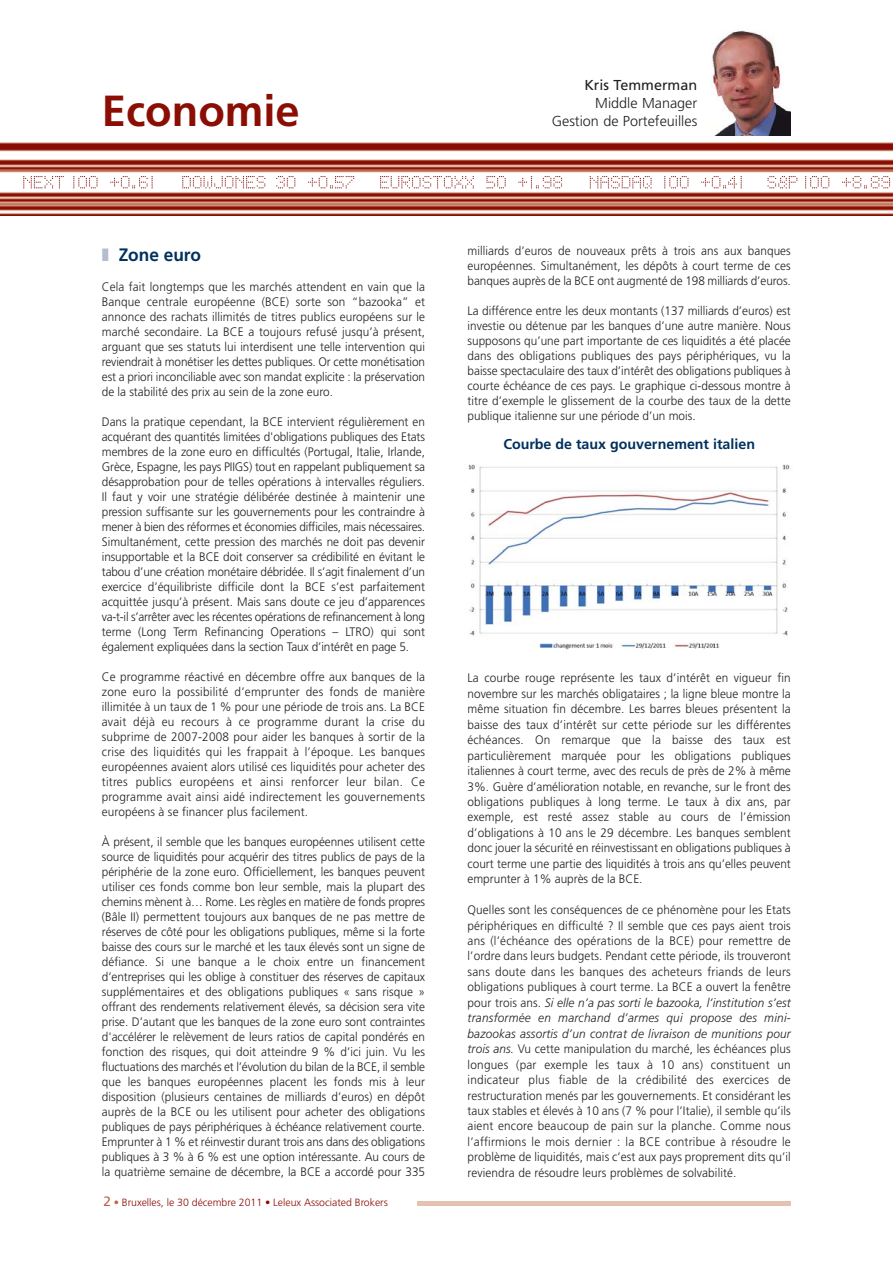
<style>
.page{position:relative;width:893px;height:1263px;background:#fff}
.page>*{position:absolute;margin:0;border:0;box-sizing:border-box;transform-origin:0 0}
.t1{font:700 43.5px "Frutiger";color:#8b0e04}
.t2{font:700 18px "Frutiger";color:#00305e;scale:.96 1}
.t3{font:300 14.4px/18px "Frutiger";color:#231f20;text-align:right}
.t4{font:14.4px "Frutiger";color:#231f20}
.t5{font:700 14.25px "Frutiger";color:#00305e}
.t6{font:300 12.3px/15px "Frutiger";color:#231f20;text-align:justify;scale:.96 1}
.t7{font:300 10.5px "Frutiger";color:#8b0e04}
.s1{color:#b5bcd0}
.s2{font-weight:400;font-size:13.5px;color:#b6644b}
.s3{color:#b6644b}
.s4{font-style:italic}
</style>
<div class="page">
<hr style="left:102px;top:1201px;width:689px;height:4px;background:#e4c1b1">
<div style="left:102px;top:1194px;width:314px;height:24px;background:#fff"></div>
<img style="left:0;top:143px;width:892px;height:72px">
<svg style="left:23px;top:176px;width:41px;height:12px"></svg>
<svg style="left:73px;top:176px;width:25px;height:12px"></svg>
<svg style="left:110px;top:176px;width:43px;height:12px"></svg>
<svg style="left:182px;top:176px;width:83px;height:12px"></svg>
<svg style="left:276px;top:176px;width:19px;height:12px"></svg>
<svg style="left:308px;top:176px;width:46px;height:12px"></svg>
<svg style="left:380px;top:176px;width:94px;height:12px"></svg>
<svg style="left:486px;top:176px;width:20px;height:12px"></svg>
<svg style="left:518px;top:176px;width:44px;height:12px"></svg>
<svg style="left:590px;top:176px;width:62px;height:12px"></svg>
<svg style="left:664px;top:176px;width:24px;height:12px"></svg>
<svg style="left:701px;top:176px;width:41px;height:12px"></svg>
<svg style="left:767px;top:176px;width:30px;height:12px"></svg>
<svg style="left:805px;top:176px;width:24px;height:12px"></svg>
<svg style="left:842px;top:176px;width:48px;height:12px"></svg>
<img style="left:711px;top:30px;width:80px;height:105px">
<img style="left:468px;top:464px;width:322px;height:186px">
<h1 class="t1" style="left:102px;top:93px;width:199px">Economie</h1>
<p class="t4" style="left:584px;top:79px;width:114px">Kris Temmerman</p>
<p class="t3" style="left:552px;top:95px;width:147px">Middle Manager<br>Gestion de Portefeuilles</p>
<h2 class="t2" style="left:102px;top:247px;width:105px"><span class="s1">❚</span> Zone euro</h2>
<p class="t6" style="left:102px;top:280px;width:338px">Cela fait longtemps que les marchés attendent en vain que la Banque centrale européenne (BCE) sorte son “bazooka” et annonce des rachats illimités de titres publics européens sur le marché secondaire. La BCE a toujours refusé jusqu’à présent, arguant que ses statuts lui interdisent une telle intervention qui reviendrait à monétiser les dettes publiques. Or cette monétisation est a priori inconciliable avec son mandat explicite : la préservation de la stabilité des prix au sein de la zone euro.</p>
<p class="t6" style="left:102px;top:415px;width:338px">Dans la pratique cependant, la BCE intervient régulièrement en acquérant des quantités limitées d'obligations publiques des Etats membres de la zone euro en difficultés (Portugal, Italie, Irlande, Grèce, Espagne, les pays PIIGS) tout en rappelant publiquement sa désapprobation pour de telles opérations à intervalles réguliers.<br>Il faut y voir une stratégie délibérée destinée à maintenir une pression suffisante sur les gouvernements pour les contraindre à mener à bien des réformes et économies difficiles, mais nécessaires.<br>Simultanément, cette pression des marchés ne doit pas devenir insupportable et la BCE doit conserver sa crédibilité en évitant le tabou d’une création monétaire débridée. Il s’agit finalement d’un exercice d’équilibriste difficile dont la BCE s’est parfaitement acquittée jusqu’à présent. Mais sans doute ce jeu d’apparences va-t-il s’arrêter avec les récentes opérations de refinancement à long terme (Long Term Refinancing Operations – LTRO) qui sont également expliquées dans la section Taux d’intérêt en page 5.</p>
<p class="t6" style="left:102px;top:670px;width:338px">Ce programme réactivé en décembre offre aux banques de la zone euro la possibilité d’emprunter des fonds de manière illimitée à un taux de 1 % pour une période de trois ans. La BCE avait déjà eu recours à ce programme durant la crise du subprime de 2007-2008 pour aider les banques à sortir de la crise des liquidités qui les frappait à l’époque. Les banques européennes avaient alors utilisé ces liquidités pour acheter des titres publics européens et ainsi renforcer leur bilan. Ce programme avait ainsi aidé indirectement les gouvernements européens à se financer plus facilement.</p>
<p class="t6" style="left:102px;top:835px;width:338px">À présent, il semble que les banques européennes utilisent cette source de liquidités pour acquérir des titres publics de pays de la périphérie de la zone euro. Officiellement, les banques peuvent utiliser ces fonds comme bon leur semble, mais la plupart des chemins mènent à… Rome. Les règles en matière de fonds propres (Bâle II) permettent toujours aux banques de ne pas mettre de réserves de côté pour les obligations publiques, même si la forte baisse des cours sur le marché et les taux élevés sont un signe de défiance. Si une banque a le choix entre un financement d’entreprises qui les oblige à constituer des réserves de capitaux supplémentaires et des obligations publiques « sans risque » offrant des rendements relativement élevés, sa décision sera vite prise. D’autant que les banques de la zone euro sont contraintes d'accélérer le relèvement de leurs ratios de capital pondérés en fonction des risques, qui doit atteindre 9 % d’ici juin. Vu les fluctuations des marchés et l’évolution du bilan de la BCE, il semble que les banques européennes placent les fonds mis à leur disposition (plusieurs centaines de milliards d’euros) en dépôt auprès de la BCE ou les utilisent pour acheter des obligations publiques de pays périphériques à échéance relativement courte.<br>Emprunter à 1 % et réinvestir durant trois ans dans des obligations publiques à 3 % à 6 % est une option intéressante. Au cours de la quatrième semaine de décembre, la BCE a accordé pour 335</p>
<p class="t7" style="left:103px;top:1198px;width:286px"><span class="s2">2</span> <span class="s3">•</span> Bruxelles, le 30 décembre 2011 • Leleux Associated Brokers</p>
<p class="t6" style="left:468px;top:244px;width:338px">milliards d’euros de nouveaux prêts à trois ans aux banques européennes. Simultanément, les dépôts à court terme de ces banques auprès de la BCE ont augmenté de 198 milliards d’euros.</p>
<p class="t6" style="left:468px;top:304px;width:338px">La différence entre les deux montants (137 milliards d’euros) est investie ou détenue par les banques d’une autre manière. Nous supposons qu’une part importante de ces liquidités a été placée dans des obligations publiques des pays périphériques, vu la baisse spectaculaire des taux d’intérêt des obligations publiques à courte échéance de ces pays. Le graphique ci-dessous montre à titre d’exemple le glissement de la courbe des taux de la dette publique italienne sur une période d’un mois.</p>
<p class="t5" style="left:503px;top:438px;width:253px">Courbe de taux gouvernement italien</p>
<p class="t6" style="left:468px;top:671px;width:338px;line-height:15.5px">La courbe rouge représente les taux d’intérêt en vigueur fin novembre sur les marchés obligataires ; la ligne bleue montre la même situation fin décembre. Les barres bleues présentent la baisse des taux d’intérêt sur cette période sur les différentes échéances. On remarque que la baisse des taux est particulièrement marquée pour les obligations publiques italiennes à court terme, avec des reculs de près de 2% à même 3%. Guère d’amélioration notable, en revanche, sur le front des obligations publiques à long terme. Le taux à dix ans, par exemple, est resté assez stable au cours de l’émission d’obligations à 10 ans le 29 décembre. Les banques semblent donc jouer la sécurité en réinvestissant en obligations publiques à court terme une partie des liquidités à trois ans qu’elles peuvent emprunter à 1% auprès de la BCE.</p>
<p class="t6" style="left:468px;top:903px;width:338px;line-height:15.5px">Quelles sont les conséquences de ce phénomène pour les Etats périphériques en difficulté ? Il semble que ces pays aient trois ans (l’échéance des opérations de la BCE) pour remettre de l’ordre dans leurs budgets. Pendant cette période, ils trouveront sans doute dans les banques des acheteurs friands de leurs obligations publiques à court terme. La BCE a ouvert la fenêtre pour trois ans. <span class="s4">Si elle n’a pas sorti le bazooka, l’institution s’est transformée en marchand d’armes qui propose des mini&shy;bazookas assortis d’un contrat de livraison de munitions pour trois ans.</span> Vu cette manipulation du marché, les échéances plus longues (par exemple les taux à 10 ans) constituent un indicateur plus fiable de la crédibilité des exercices de restructuration menés par les gouvernements. Et considérant les taux stables et élevés à 10 ans (7 % pour l’Italie), il semble qu’ils aient encore beaucoup de pain sur la planche. Comme nous l’affirmions le mois dernier : la BCE contribue à résoudre le problème de liquidités, mais c’est aux pays proprement dits qu’il reviendra de résoudre leurs problèmes de solvabilité.</p>
</div>
